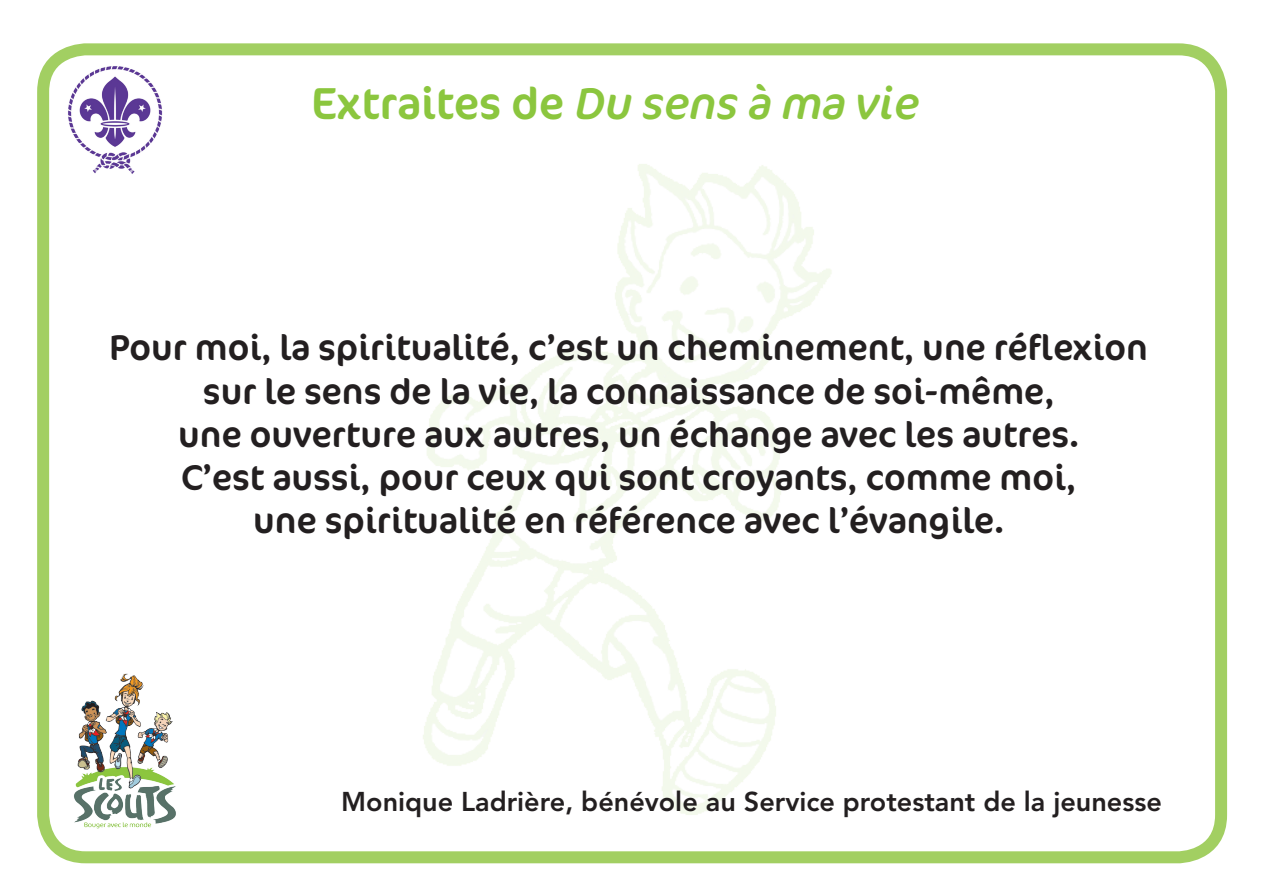
<style>
.page{position:relative;width:1263px;height:893px;background:#fff}
.page>*{position:absolute;margin:0;border:0;box-sizing:border-box;transform-origin:0 0}
.t1{font:italic 45px "Cocon OT";color:#8bc63e}
.t2{font:36px/43.2px "Cocon OT";color:#231f20;text-align:center}
.t3{font:800 27px "Avenir LT Std";color:#231f20}
.s1{font-style:normal}
</style>
<div class="page">
<img style="left:74px;top:673px;width:102px;height:156px">
<img style="left:63px;top:60px;width:100px;height:114px">
<div style="left:37px;top:43px;width:1190px;height:820px;border:12px solid #a2cf62;border-radius:43px"></div>
<p class="t1" style="left:311px;top:78px;width:609px"><span class="s1">Extraites de</span> Du sens à ma vie</p>
<p class="t2" style="left:110px;top:327px;width:1040px">Pour moi, la spiritualité, c’est un cheminement, une réflexion sur le sens de la vie, la connaissance de soi-même,<br>une ouverture aux autres, un échange avec les autres.<br>C’est aussi, pour ceux qui sont croyants, comme moi,<br>une spiritualité en référence avec l’évangile.</p>
<p class="t3" style="left:341px;top:786px;width:822px">Monique Ladrière, bénévole au Service protestant de la jeunesse</p>
</div>
